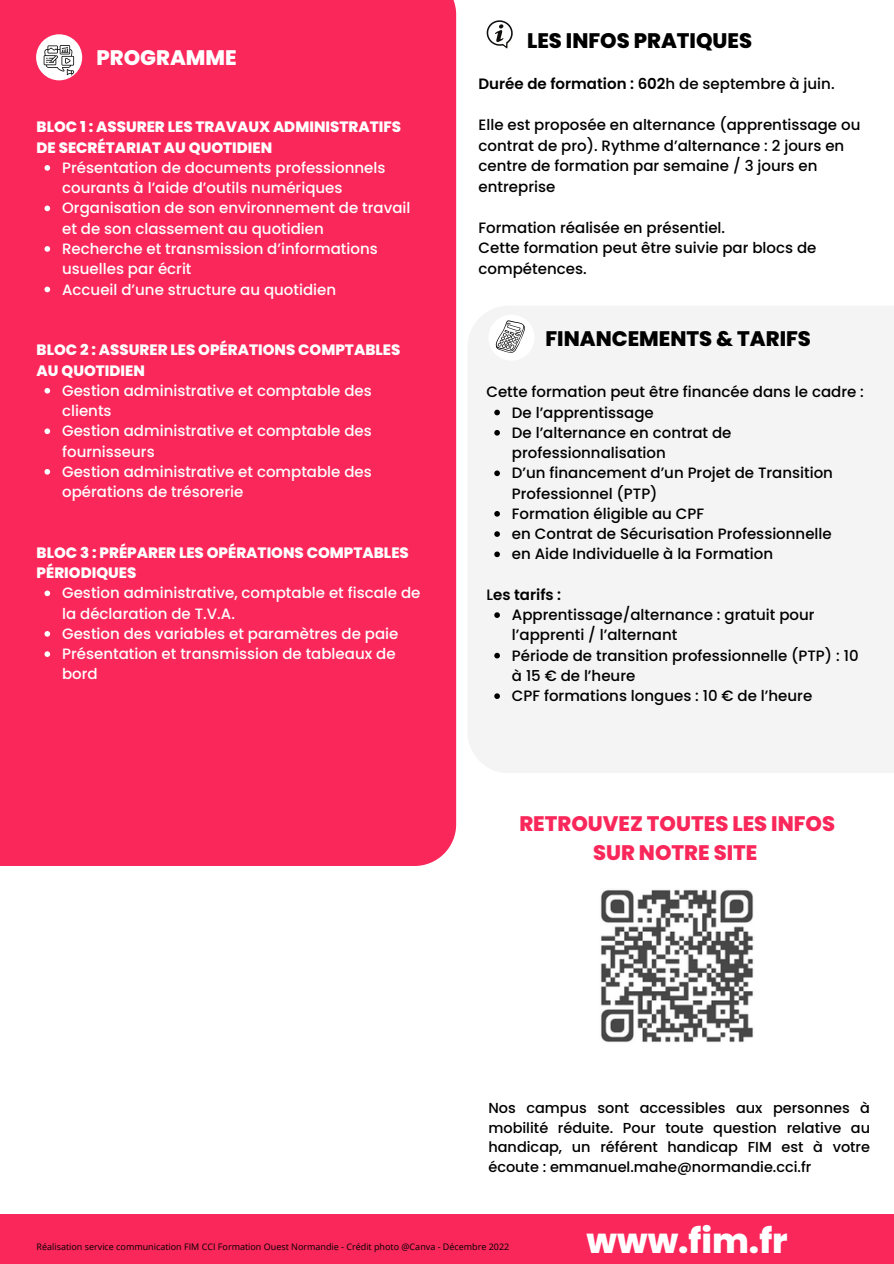
<style>
.page{position:relative;width:894px;height:1264px;background:#fff}
.page>*{position:absolute;margin:0;border:0;box-sizing:border-box;transform-origin:0 0}
.t1{font:800 34.5px "Poppins";color:#fff}
.t2{font:800 21px "Poppins";color:#000}
.t3{font:800 21px/29.2px "Poppins";color:#fa275a;text-align:center}
.t4{font:800 21px "Poppins";color:#fff}
.t5{font:500 15px/20.5px "Poppins";color:#000}
.t6{font:500 15px/20.2px "Poppins";color:#fff}
.t7{font:800 15px/20.2px "Poppins";color:#fff}
.t8{font:600 15px "Poppins";color:#000}
.t9{font:500 14.4px/19.5px "Poppins";color:#000;text-align:justify}
.t10{font:9px "Open Sans";color:#000}
.s1{font-weight:500}
</style>
<div class="page">
<div style="left:0;top:0;width:456px;height:865px;background:#fa275a"></div>
<div style="left:36px;top:34px;width:46px;height:46px;background:#fff;border-radius:50%"></div>
<svg style="left:44px;top:45px;width:30px;height:30px"></svg>
<div style="left:468px;top:306px;width:425px;height:467px;background:#f5f4f4"></div>
<div style="left:0;top:1214px;width:893px;height:49px;background:#fa275a"></div>
<svg style="left:486px;top:20px;width:27px;height:28px"></svg>
<div style="left:488px;top:314px;width:46px;height:47px;background:#fff;border-radius:50%"></div>
<svg style="left:495px;top:320px;width:30px;height:33px"></svg>
<img style="left:601px;top:889px;width:152px;height:154px">
<svg style="left:494px;top:410px;width:6px;height:5px"></svg>
<svg style="left:494px;top:430px;width:6px;height:5px"></svg>
<svg style="left:494px;top:470px;width:6px;height:6px"></svg>
<svg style="left:494px;top:511px;width:6px;height:5px"></svg>
<svg style="left:494px;top:531px;width:6px;height:6px"></svg>
<svg style="left:494px;top:551px;width:6px;height:6px"></svg>
<svg style="left:494px;top:612px;width:6px;height:6px"></svg>
<svg style="left:494px;top:653px;width:6px;height:5px"></svg>
<svg style="left:494px;top:693px;width:6px;height:6px"></svg>
<svg style="left:44px;top:165px;width:6px;height:6px"></svg>
<svg style="left:44px;top:205px;width:6px;height:6px"></svg>
<svg style="left:44px;top:246px;width:6px;height:6px"></svg>
<svg style="left:44px;top:286px;width:6px;height:6px"></svg>
<svg style="left:44px;top:388px;width:6px;height:5px"></svg>
<svg style="left:44px;top:428px;width:6px;height:6px"></svg>
<svg style="left:44px;top:469px;width:6px;height:5px"></svg>
<svg style="left:44px;top:590px;width:6px;height:6px"></svg>
<svg style="left:44px;top:631px;width:6px;height:5px"></svg>
<svg style="left:44px;top:651px;width:6px;height:6px"></svg>
<h2 class="t4" style="left:96px;top:43px;width:142px">PROGRAMME</h2>
<p class="t7" style="left:37px;top:117px;width:366px">BLOC 1 : ASSURER LES TRAVAUX ADMINISTRATIFS<br>DE SECRÉTARIAT AU QUOTIDIEN</p>
<p class="t6" style="left:62px;top:157px;width:350px">Présentation de documents professionnels courants à l’aide d’outils numériques Organisation de son environnement de travail et de son classement au quotidien<br>Recherche et transmission d’informations usuelles par écrit<br>Accueil d’une structure au quotidien</p>
<p class="t7" style="left:37px;top:340px;width:365px">BLOC 2 : ASSURER LES OPÉRATIONS COMPTABLES<br>AU QUOTIDIEN</p>
<p class="t6" style="left:62px;top:380px;width:311px">Gestion administrative et comptable des clients<br>Gestion administrative et comptable des fournisseurs<br>Gestion administrative et comptable des opérations de trésorerie</p>
<p class="t7" style="left:37px;top:542px;width:373px">BLOC 3 : PRÉPARER LES OPÉRATIONS COMPTABLES<br>PÉRIODIQUES</p>
<p class="t6" style="left:62px;top:583px;width:360px">Gestion administrative, comptable et fiscale de la déclaration de T.V.A.<br>Gestion des variables et paramètres de paie Présentation et transmission de tableaux de bord</p>
<h4 class="t2" style="left:527px;top:26px;width:226px">LES INFOS PRATIQUES</h4>
<p class="t8" style="left:478px;top:74px;width:357px">Durée de formation : 602<span class="s1">h de septembre à juin.</span></p>
<h2 class="t5" style="left:478px;top:115px;width:383px">Elle est proposée en alternance (apprentissage ou contrat de pro). Rythme d’alternance : 2 jours en centre de formation par semaine / 3 jours en entreprise</h2>
<h4 class="t5" style="left:478px;top:217px;width:339px">Formation réalisée en présentiel.<br>Cette formation peut être suivie par blocs de compétences.</h4>
<p class="t2" style="left:545px;top:324px;width:267px">FINANCEMENTS &amp; TARIFS</p>
<p class="t5" style="left:486px;top:382px;width:379px">Cette formation peut être financée dans le cadre :</p>
<h2 class="t5" style="left:511px;top:402px;width:143px">De l’apprentissage</h2>
<h4 class="t5" style="left:511px;top:422px;width:221px">De l’alternance en contrat de professionnalisation</h4>
<p class="t5" style="left:511px;top:463px;width:322px">D’un financement d’un Projet de Transition<br>Professionnel (PTP)</p>
<p class="t5" style="left:511px;top:503px;width:194px">Formation éligible au CPF</p>
<p class="t5" style="left:511px;top:523px;width:321px">en Contrat de Sécurisation Professionnelle</p>
<p class="t5" style="left:511px;top:544px;width:262px">en Aide Individuelle à la Formation</p>
<p class="t8" style="left:486px;top:584px;width:76px"><span class="s1">L</span>es tarifs :</p>
<p class="t5" style="left:511px;top:605px;width:304px">Apprentissage/alternance : gratuit pour l’apprenti / l’alternant</p>
<h4 class="t5" style="left:511px;top:645px;width:348px">Période de transition professionnelle (PTP) : 10 à 15 € de l’heure</h4>
<p class="t5" style="left:511px;top:685px;width:302px">CPF formations longues : 10 € de l’heure</p>
<h2 class="t3" style="left:519px;top:809px;width:317px">RETROUVEZ TOUTES LES INFOS<br>SUR NOTRE SITE</h2>
<p class="t9" style="left:488px;top:1098px;width:383px">Nos campus sont accessibles aux personnes à mobilité réduite. Pour toute question relative au handicap, un référent handicap FIM est à votre écoute : emmanuel.mahe@normandie.cci.fr</p>
<p class="t10" style="left:37px;top:1240px;width:474px">Réalisation service communication FIM CCI Formation Ouest Normandie - Crédit photo @Canva - Décembre 2022</p>
<h4 class="t1" style="left:586px;top:1216px;width:202px">www.fim.fr</h4>
</div>
